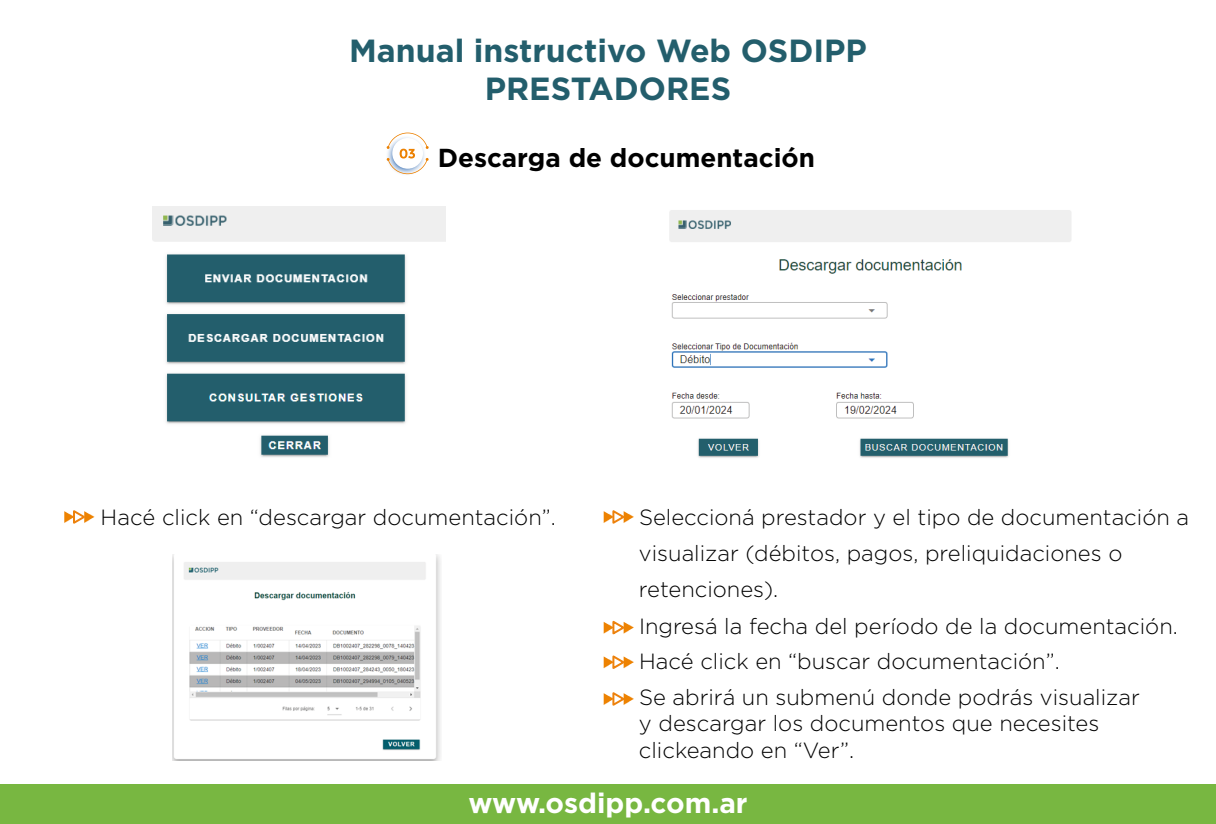
<style>
.page{position:relative;width:1216px;height:824px;background:#fff}
.page>*{position:absolute;margin:0;border:0;box-sizing:border-box;transform-origin:0 0}
.t1{font:700 32px/38.4px "Gotham";color:#235e6c;text-align:center}
.t2{font:700 28px "Gotham";color:#fff}
.t3{font:700 26px "Gotham";color:#000}
.t4{font:300 22px/36.4px "Gotham";color:#000}
</style>
<div class="page">
<div style="left:0;top:784px;width:1216px;height:40px;background:#78b741"></div>
<svg style="left:387px;top:133px;width:42px;height:41px"></svg>
<img style="left:152px;top:206px;width:294px;height:251px">
<svg style="left:64px;top:510px;width:30px;height:14px"></svg>
<svg style="left:604px;top:510px;width:30px;height:14px"></svg>
<svg style="left:604px;top:692px;width:30px;height:14px"></svg>
<img style="left:669px;top:210px;width:402px;height:248px">
<img style="left:172px;top:554px;width:269px;height:206px">
<svg style="left:604px;top:620px;width:30px;height:15px"></svg>
<svg style="left:604px;top:655px;width:30px;height:14px"></svg>
<h1 class="t1" style="left:349px;top:30px;width:519px">Manual instructivo Web OSDIPP<br>PRESTADORES</h1>
<p class="t3" style="left:438px;top:143px;width:379px">Descarga de documentación</p>
<p class="t4" style="left:101px;top:499px;width:457px">Hacé click en “descargar documentación”.</p>
<p class="t4" style="left:639px;top:498px;width:552px">Seleccioná prestador y el tipo de documentación a visualizar (débitos, pagos, preliquidaciones o retenciones).<br>Ingresá la fecha del período de la documentación.</p>
<p class="t4" style="left:639px;top:642px;width:422px">Hacé click en “buscar documentación”.</p>
<p class="t4" style="left:639px;top:684px;width:502px;line-height:26.4px">Se abrirá un submenú donde podrás visualizar y descargar los documentos que necesites clickeando en “Ver”.</p>
<p class="t2" style="left:468px;top:787px;width:281px">www.osdipp.com.ar</p>
</div>
